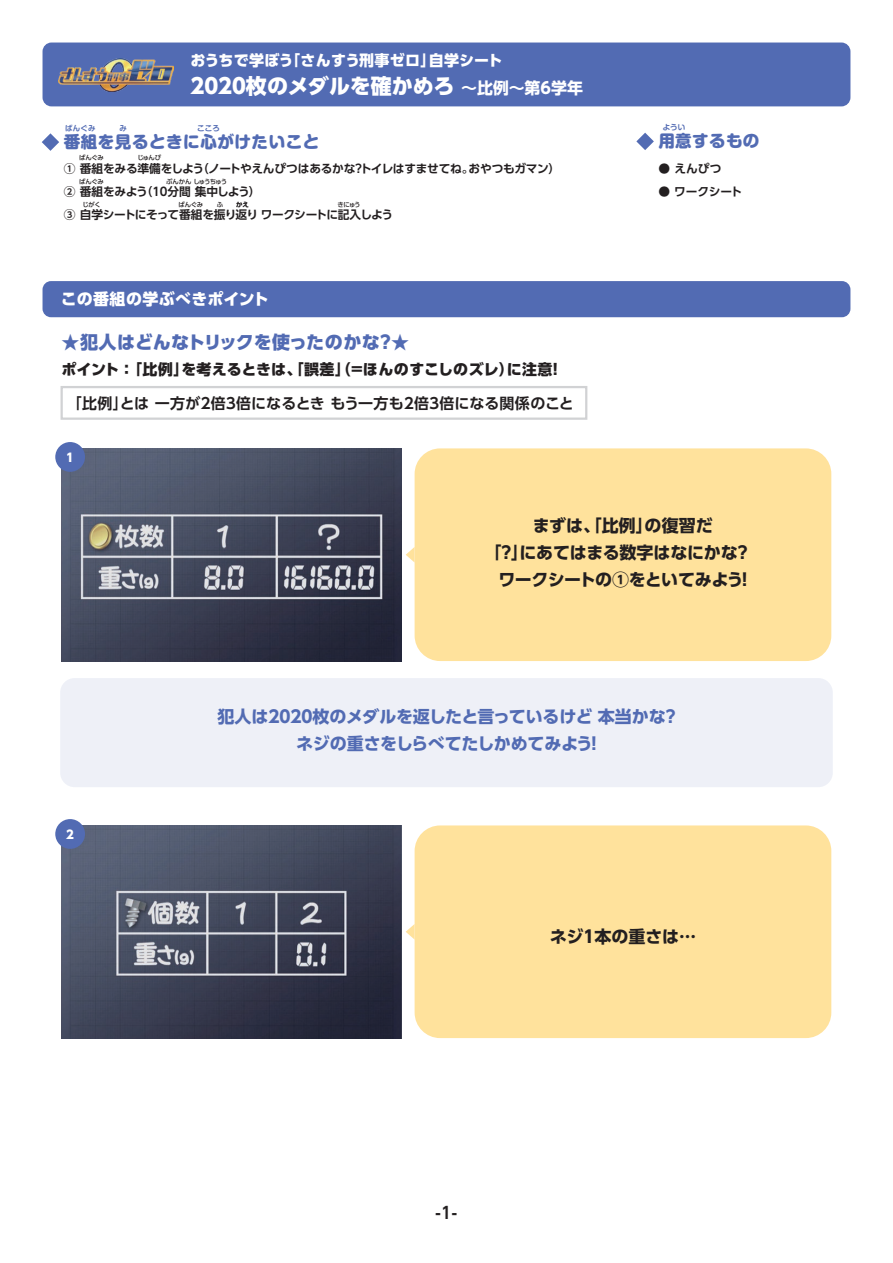
<style>
.page{position:relative;width:893px;height:1263px;background:#fff}
.page>*{position:absolute;margin:0;border:0;box-sizing:border-box;transform-origin:0 0}
.t1{font:800 21px "UD Shin Go Pro";color:#fff}
.t2{font:800 18px "UD Shin Go Pro";color:#526bb3}
.t3{font:700 16.95px "UD Shin Go Pro";letter-spacing:-.015em;color:#231f20}
.t4{font:700 16.95px/27px "UD Shin Go Pro";letter-spacing:-.025em;color:#526bb3;text-align:center}
.t5{font:800 16.5px "Shin M Go";letter-spacing:.035em;color:#526bb3}
.t6{font:700 16.5px "UD Shin Go Pro De";color:#231f20;scale:.96 1}
.t7{font:800 15.9px "UD Shin Go Pro";letter-spacing:.02em;color:#fff}
.t8{font:800 15px "UD Shin Go Pro";letter-spacing:.005em;color:#231f20}
.t9{font:700 15px "UD Shin Go Pro De";letter-spacing:-.02em;color:#231f20}
.t10{font:800 15px "UD Shin Go Pro";letter-spacing:.015em;color:#fff}
.t11{font:700 11.7px "UD Shin Go Pro De";letter-spacing:-.025em;color:#231f20}
.t12{font:700 11.7px "UD Shin Go Pro De";letter-spacing:-.05em;color:#231f20}
.t13{font:800 11.7px "UD Shin Go Pro";color:#fff}
.t14{font:700 7.5px "Shin M Go De";letter-spacing:.025em;color:#526bb3}
.t15{font:500 6.45px "UD Shin Go Pro";letter-spacing:-.06em;color:#231f20}
.t16{font:500 6.45px "UD Shin Go Pro";letter-spacing:-.095em;color:#231f20}
.s1{font-weight:700;font-size:15.9px}
</style>
<div class="page">
<div style="left:60px;top:678px;width:773px;height:109px;background:#eef0f7;border-radius:14px"></div>
<div style="left:43px;top:43px;width:807px;height:63px;background:#526bb3;border-radius:9px"></div>
<div style="left:43px;top:281px;width:807px;height:36px;background:#526bb3;border-radius:9px"></div>
<svg style="left:42px;top:133px;width:17px;height:18px"></svg>
<svg style="left:636px;top:133px;width:18px;height:17px"></svg>
<img style="left:59px;top:58px;width:115px;height:34px">
<div style="left:61px;top:386px;width:526px;height:34px;border:2px solid #d1d2d4"></div>
<img style="left:62px;top:448px;width:340px;height:213px">
<div style="left:415px;top:448px;width:416px;height:213px;background:#ffe29c;border-radius:26px"></div>
<svg style="left:406px;top:547px;width:9px;height:15px"></svg>
<div style="left:55px;top:442px;width:30px;height:30px;background:#526bb3;border-radius:50%"></div>
<div style="left:415px;top:825px;width:416px;height:213px;background:#ffe29c;border-radius:26px"></div>
<img style="left:62px;top:825px;width:340px;height:213px">
<svg style="left:406px;top:924px;width:9px;height:15px"></svg>
<div style="left:55px;top:819px;width:30px;height:30px;background:#526bb3;border-radius:50%"></div>
<p class="t10" style="left:190px;top:48px;width:314px">おうちで学ぼう「さんすう刑事ゼロ」自学シート</p>
<h1 class="t1" style="left:190px;top:68px;width:394px">2020枚のメダルを確かめろ <span class="s1">～比例～第6学年</span></h1>
<p class="t14" style="left:65px;top:122px;width:32px">ばんぐみ</p>
<p class="t14" style="left:119px;top:122px;width:9px">み</p>
<p class="t14" style="left:197px;top:122px;width:24px">こころ</p>
<p class="t14" style="left:663px;top:122px;width:24px">ようい</p>
<p class="t15" style="left:79px;top:153px;width:26px">ばんぐみ</p>
<p class="t15" style="left:137px;top:153px;width:25px">じゅんび</p>
<p class="t12" style="left:64px;top:182px;width:198px">② 番組をみよう（１０分間 集中しよう）</p>
<h3 class="t5" style="left:658px;top:129px;width:103px">用意するもの</h3>
<h3 class="t5" style="left:64px;top:130px;width:257px">番組を見るときに心がけたいこと</h3>
<p class="t11" style="left:64px;top:159px;width:498px">① 番組をみる準備をしよう（ノートやえんぴつはあるかな？トイレはすませてね。おやつもガマン）</p>
<p class="t11" style="left:658px;top:159px;width:65px">● えんぴつ</p>
<p class="t11" style="left:658px;top:182px;width:85px">● ワークシート</p>
<p class="t15" style="left:79px;top:176px;width:26px">ばんぐみ</p>
<p class="t16" style="left:166px;top:176px;width:62px">ぷんかんしゅうちゅう</p>
<p class="t15" style="left:83px;top:199px;width:20px">じがく</p>
<p class="t15" style="left:178px;top:199px;width:26px">ばんぐみ</p>
<p class="t15" style="left:217px;top:199px;width:8px">ふ</p>
<p class="t15" style="left:236px;top:199px;width:14px">かえ</p>
<p class="t15" style="left:337px;top:199px;width:25px">きにゅう</p>
<p class="t12" style="left:64px;top:205px;width:331px">③ 自学シートにそって番組を振り返り ワークシートに記入しよう</p>
<h3 class="t7" style="left:61px;top:286px;width:209px">この番組の学ぶべきポイント</h3>
<h2 class="t2" style="left:62px;top:327px;width:349px">★犯人はどんなトリックを使ったのかな？★</h2>
<p class="t8" style="left:62px;top:357px;width:503px">ポイント ： 「比例」を考えるときは、「誤差」（＝ほんのすこしのズレ）に注意！</p>
<p class="t9" style="left:67px;top:391px;width:509px">「比例」とは 一方が２倍３倍になるとき もう一方も２倍３倍になる関係のこと</p>
<p class="t13" style="left:66px;top:447px;width:9px">1</p>
<p class="t13" style="left:66px;top:824px;width:9px">2</p>
<h3 class="t3" style="left:533px;top:512px;width:181px">まずは、「比例」の復習だ</h3>
<h3 class="t3" style="left:484px;top:539px;width:268px">「？」にあてはまる数字はなにかな？</h3>
<h3 class="t3" style="left:498px;top:566px;width:256px">ワークシートの①をといてみよう！</h3>
<h3 class="t4" style="left:218px;top:703px;width:463px">犯人は２０２０枚のメダルを返したと言っているけど 本当かな？ネジの重さをしらべてたしかめてみよう！</h3>
<h3 class="t3" style="left:550px;top:922px;width:148px">ネジ１本の重さは…</h3>
<h3 class="t6" style="left:435px;top:1199px;width:24px">-1-</h3>
</div>
